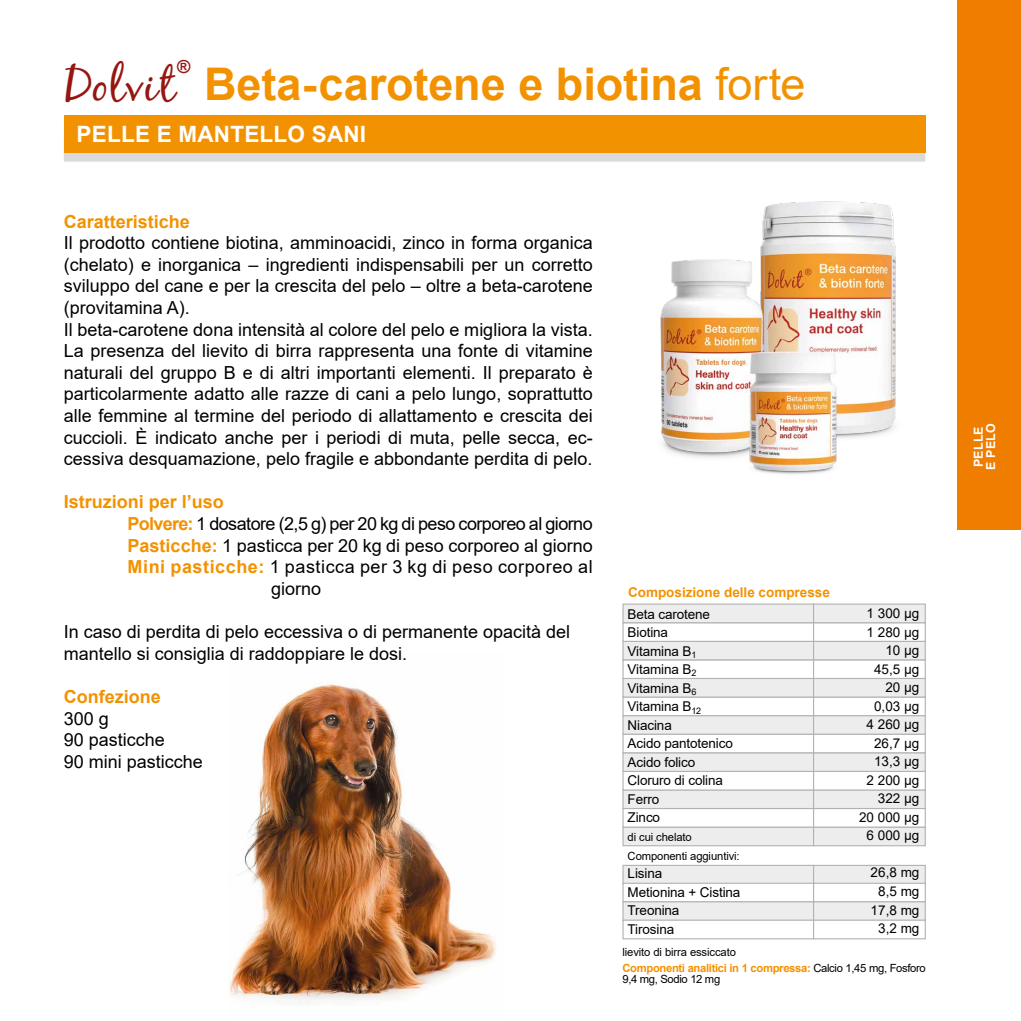
<style>
.page{position:relative;width:1021px;height:1021px;background:#fff}
.page>*{position:absolute;margin:0;border:0;box-sizing:border-box;transform-origin:0 0}
.t1{font:47.25px "Black Jack";letter-spacing:.015em;color:#961610}
.t2{font:700 45px "Arial";color:#f39200}
.t3{font:700 22.5px "Arial";letter-spacing:.01em;color:#fff}
.t4{font:18px/21.6px "Arial";color:#000}
.t5{font:18px "Arial";letter-spacing:-.03em;color:#000}
.t6{font:18px "Arial";letter-spacing:.03em;color:#000}
.t7{font:700 18px "Arial";color:#f39200}
.t8{font:700 18px "Arial";color:#961610}
.t9{font:13.5px/18.4px "Arial";letter-spacing:-.01em;color:#000}
.t10{font:700 13.5px "Arial";color:#f39200}
.t11{font:700 12.38px/12.4px "Arial";letter-spacing:.01em;color:#fff}
.t12{font:11.25px/18.4px "Arial";letter-spacing:-.01em;color:#000}
.t13{font:11.25px "Arial";letter-spacing:-.03em;color:#000}
.s1{font-weight:400}
.s2{font-weight:700;color:#f39200}
</style>
<div class="page">
<img style="left:660px;top:201px;width:236px;height:273px">
<img style="left:229px;top:684px;width:268px;height:317px">
<div style="left:64px;top:118px;width:861px;height:44px;background:#dadada"></div>
<div style="left:64px;top:115px;width:861px;height:38px;background:#f39200"></div>
<div style="left:957px;top:0;width:63px;height:529px;background:#ef7d00"></div>
<div style="left:622px;top:826px;width:192px;height:20px;background:#ededed;border:1px solid #b3b2b2"></div>
<div style="left:813px;top:826px;width:112px;height:20px;background:#ededed;border:1px solid #b3b2b2"></div>
<div style="left:622px;top:807px;width:192px;height:20px;background:#fff;border:1px solid #b3b2b2"></div>
<div style="left:813px;top:807px;width:112px;height:20px;background:#fff;border:1px solid #b3b2b2"></div>
<div style="left:622px;top:789px;width:192px;height:20px;background:#ededed;border:1px solid #b3b2b2"></div>
<div style="left:813px;top:789px;width:112px;height:20px;background:#ededed;border:1px solid #b3b2b2"></div>
<div style="left:622px;top:770px;width:192px;height:20px;background:#fff;border:1px solid #b3b2b2"></div>
<div style="left:813px;top:770px;width:112px;height:20px;background:#fff;border:1px solid #b3b2b2"></div>
<div style="left:622px;top:752px;width:192px;height:20px;background:#ededed;border:1px solid #b3b2b2"></div>
<div style="left:813px;top:752px;width:112px;height:20px;background:#ededed;border:1px solid #b3b2b2"></div>
<div style="left:622px;top:733px;width:192px;height:20px;background:#fff;border:1px solid #b3b2b2"></div>
<div style="left:813px;top:733px;width:112px;height:20px;background:#fff;border:1px solid #b3b2b2"></div>
<div style="left:622px;top:715px;width:192px;height:19px;background:#ededed;border:1px solid #b3b2b2"></div>
<div style="left:813px;top:715px;width:112px;height:19px;background:#ededed;border:1px solid #b3b2b2"></div>
<div style="left:622px;top:696px;width:192px;height:20px;background:#fff;border:1px solid #b3b2b2"></div>
<div style="left:813px;top:696px;width:112px;height:20px;background:#fff;border:1px solid #b3b2b2"></div>
<div style="left:622px;top:678px;width:192px;height:19px;background:#ededed;border:1px solid #b3b2b2"></div>
<div style="left:813px;top:678px;width:112px;height:19px;background:#ededed;border:1px solid #b3b2b2"></div>
<div style="left:622px;top:659px;width:192px;height:20px;background:#fff;border:1px solid #b3b2b2"></div>
<div style="left:813px;top:659px;width:112px;height:20px;background:#fff;border:1px solid #b3b2b2"></div>
<div style="left:622px;top:640px;width:192px;height:20px;background:#ededed;border:1px solid #b3b2b2"></div>
<div style="left:813px;top:640px;width:112px;height:20px;background:#ededed;border:1px solid #b3b2b2"></div>
<div style="left:622px;top:622px;width:192px;height:20px;background:#fff;border:1px solid #b3b2b2"></div>
<div style="left:813px;top:622px;width:112px;height:20px;background:#fff;border:1px solid #b3b2b2"></div>
<div style="left:622px;top:603px;width:192px;height:20px;background:#ededed;border:1px solid #b3b2b2"></div>
<div style="left:813px;top:603px;width:112px;height:20px;background:#ededed;border:1px solid #b3b2b2"></div>
<div style="left:622px;top:864px;width:192px;height:20px;background:#ededed;border:1px solid #b3b2b2"></div>
<div style="left:813px;top:864px;width:112px;height:20px;background:#ededed;border:1px solid #b3b2b2"></div>
<div style="left:622px;top:882px;width:192px;height:20px;background:#fff;border:1px solid #b3b2b2"></div>
<div style="left:813px;top:882px;width:112px;height:20px;background:#fff;border:1px solid #b3b2b2"></div>
<div style="left:622px;top:901px;width:192px;height:20px;background:#ededed;border:1px solid #b3b2b2"></div>
<div style="left:813px;top:901px;width:112px;height:20px;background:#ededed;border:1px solid #b3b2b2"></div>
<div style="left:622px;top:919px;width:192px;height:20px;background:#fff;border:1px solid #b3b2b2"></div>
<div style="left:813px;top:919px;width:112px;height:20px;background:#fff;border:1px solid #b3b2b2"></div>
<h1 class="t1" style="left:64px;top:56px;width:112px">Dolvit</h1>
<p class="t8" style="left:177px;top:54px;width:15px">®</p>
<h2 class="t2" style="left:204px;top:52px;width:603px">Beta-carotene e biotina <span class="s1">forte</span></h2>
<p class="t3" style="left:77px;top:118px;width:291px">PELLE E MANTELLO SANI</p>
<p class="t7" style="left:64px;top:208px;width:128px">Caratteristiche</p>
<p class="t4" style="left:64px;top:232px;width:530px">Il prodotto contiene biotina, amminoacidi, zinco in forma organica (chelato) e inorganica – ingredienti indispensabili per un corretto sviluppo del cane e per la crescita del pelo – oltre a beta-carotene (provitamina A).<br>Il beta-carotene dona intensità al colore del pelo e migliora la vista.<br>La presenza del lievito di birra rappresenta una fonte di vitamine naturali del gruppo B e di altri importanti elementi. Il preparato è particolarmente adatto alle razze di cani a pelo lungo, soprattutto alle femmine al termine del periodo di allattamento e crescita dei cuccioli. È indicato anche per i periodi di muta, pelle secca, ec&shy;cessiva desquamazione, pelo fragile e abbondante perdita di pelo.</p>
<p class="t7" style="left:64px;top:489px;width:162px">Istruzioni per l’uso</p>
<p class="t5" style="left:128px;top:511px;width:466px"><span class="s2">Polvere:</span> 1 dosatore (2,5 g) per 20 kg di peso corporeo al giorno</p>
<p class="t4" style="left:128px;top:534px;width:466px"><span class="s2">Pasticche:</span> 1 pasticca per 20 kg di peso corporeo al giorno</p>
<p class="t6" style="left:128px;top:554px;width:466px"><span class="s2">Mini pasticche:</span> 1 pasticca per 3 kg di peso corporeo al</p>
<p class="t4" style="left:271px;top:577px;width:52px">giorno</p>
<p class="t4" style="left:64px;top:621px;width:508px">In caso di perdita di pelo eccessiva o di permanente opacità del mantello si consiglia di raddoppiare le dosi.</p>
<p class="t7" style="left:64px;top:684px;width:99px">Confezione</p>
<p class="t4" style="left:64px;top:707px;width:141px">300 g<br>90 pasticche<br>90 mini pasticche</p>
<p class="t10" style="left:628px;top:582px;width:203px">Composizione delle compresse</p>
<p class="t9" style="left:627px;top:604px;width:107px">Beta carotene<br>Biotina<br>Vitamina B<sub>1<br></sub>Vitamina B<sub>2<br></sub>Vitamina B<sub>6<br></sub>Vitamina B<sub>12<br></sub>Niacina<br>Acido pantotenico<br>Acido folico<br>Cloruro di colina<br>Ferro<br>Zinco</p>
<p class="t12" style="left:627px;top:827px;width:114px">di cui chelato<br>Componenti aggiuntivi:</p>
<p class="t9" style="left:627px;top:864px;width:114px">Lisina<br>Metionina + Cistina<br>Treonina<br>Tirosina</p>
<p class="t9" style="left:859px;top:604px;width:62px;text-align:right">1 300 μg<br>1 280 μg<br>10 µg<br>45,5 µg<br>20 µg<br>0,03 μg<br>4 260 µg<br>26,7 µg<br>13,3 µg<br>2 200 µg<br>322 µg<br>20 000 µg<br>6 000 µg</p>
<p class="t9" style="left:870px;top:863px;width:50px;text-align:center">26,8 mg<br>8,5 mg<br>17,8 mg<br>3,2 mg</p>
<p class="t12" style="left:622px;top:944px;width:305px;line-height:15.8px">lievito di birra essiccato<br><span class="s2">Componenti analitici in 1 compressa:</span> Calcio 1,45 mg, Fosforo</p>
<p class="t13" style="left:622px;top:971px;width:99px">9,4 mg, Sodio 12 mg</p>
<p class="t11" style="left:972px;top:469px;width:48px;rotate:-90deg">PELLE<br>E PELO</p>
</div>
